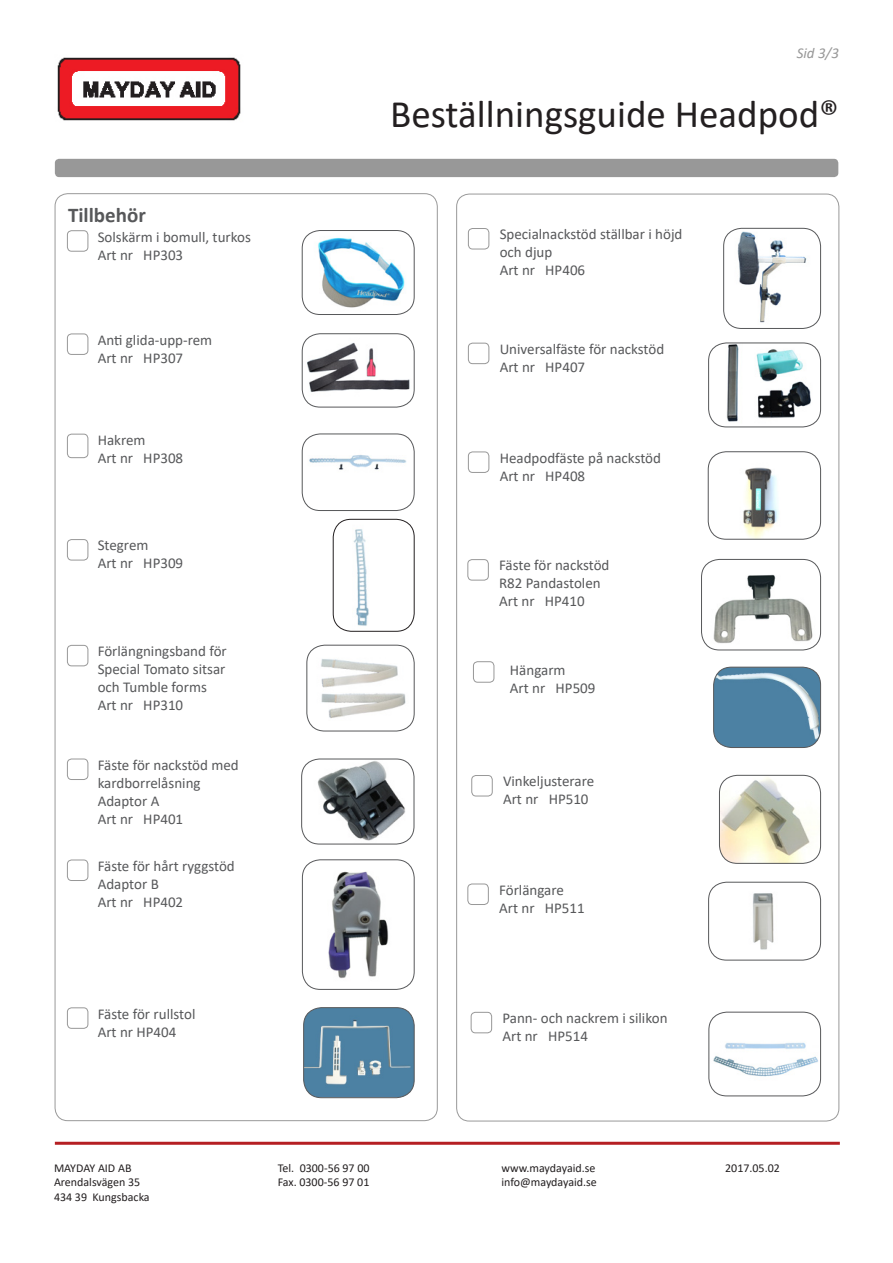
<style>
.page{position:relative;width:893px;height:1263px;background:#fff}
.page>*{position:absolute;margin:0;border:0;box-sizing:border-box;transform-origin:0 0}
.t1{font:39px "Calibri";color:#231f20}
.t2{font:700 21px "Calibri";color:#57585a}
.t3{font:15px/18px "Calibri";color:#57585a}
.t4{font:italic 15px "Calibri";color:#989898}
.t5{font:12px/14.4px "Calibri";color:#231f20}
</style>
<div class="page">
<img style="left:57px;top:57px;width:184px;height:64px">
<hr style="left:55px;top:1142px;width:785px;height:3px;background:#b51f23">
<div style="left:55px;top:159px;width:783px;height:18px;background:#989898;border-radius:4px"></div>
<img style="left:302px;top:230px;width:112px;height:84px">
<div style="left:302px;top:230px;width:112px;height:85px;border:1px solid #57585a;border-radius:18px"></div>
<div style="left:67px;top:230px;width:21px;height:22px;border:1px solid #989898;border-radius:4px"></div>
<img style="left:302px;top:334px;width:112px;height:73px">
<div style="left:302px;top:334px;width:112px;height:73px;border:1px solid #57585a;border-radius:18px"></div>
<div style="left:67px;top:334px;width:21px;height:21px;border:1px solid #989898;border-radius:4px"></div>
<img style="left:302px;top:434px;width:112px;height:68px">
<div style="left:302px;top:434px;width:112px;height:77px;border:1px solid #57585a;border-radius:18px"></div>
<div style="left:67px;top:434px;width:21px;height:24px;border:1px solid #989898;border-radius:4px"></div>
<div style="left:67px;top:539px;width:21px;height:21px;border:1px solid #989898;border-radius:4px"></div>
<img style="left:333px;top:519px;width:81px;height:112px">
<div style="left:333px;top:519px;width:81px;height:112px;border:1px solid #231f20;border-radius:18px"></div>
<div style="left:67px;top:759px;width:21px;height:21px;border:1px solid #989898;border-radius:4px"></div>
<img style="left:314px;top:759px;width:97px;height:83px">
<div style="left:301px;top:759px;width:113px;height:85px;border:1px solid #57585a;border-radius:18px"></div>
<div style="left:67px;top:860px;width:21px;height:21px;border:1px solid #989898;border-radius:4px"></div>
<img style="left:310px;top:860px;width:96px;height:129px">
<div style="left:302px;top:860px;width:112px;height:129px;border:1px solid #57585a;border-radius:18px"></div>
<div style="left:468px;top:228px;width:21px;height:21px;border:1px solid #989898;border-radius:4px"></div>
<img style="left:724px;top:228px;width:97px;height:100px">
<div style="left:723px;top:228px;width:98px;height:101px;border:1px solid #57585a;border-radius:18px"></div>
<div style="left:468px;top:343px;width:21px;height:21px;border:1px solid #989898;border-radius:4px"></div>
<img style="left:709px;top:343px;width:112px;height:84px">
<div style="left:708px;top:343px;width:113px;height:84px;border:1px solid #57585a;border-radius:18px"></div>
<div style="left:468px;top:451px;width:21px;height:22px;border:1px solid #989898;border-radius:4px"></div>
<div style="left:467px;top:559px;width:22px;height:21px;border:1px solid #989898;border-radius:4px"></div>
<img style="left:701px;top:559px;width:120px;height:91px">
<div style="left:701px;top:559px;width:120px;height:91px;border:1px solid #57585a;border-radius:18px"></div>
<img style="left:743px;top:467px;width:36px;height:70px">
<div style="left:708px;top:451px;width:113px;height:88px;border:1px solid #57585a;border-radius:18px"></div>
<div style="left:67px;top:1007px;width:21px;height:22px;border:1px solid #989898;border-radius:4px"></div>
<img style="left:304px;top:1008px;width:110px;height:90px">
<div style="left:303px;top:1007px;width:111px;height:91px;border:1px solid #57585a;border-radius:18px"></div>
<img style="left:714px;top:667px;width:107px;height:80px">
<div style="left:713px;top:667px;width:108px;height:81px;border:1px solid #57585a;border-radius:18px"></div>
<div style="left:473px;top:661px;width:21px;height:22px;border:1px solid #989898;border-radius:4px"></div>
<div style="left:471px;top:1012px;width:21px;height:21px;border:1px solid #989898;border-radius:4px"></div>
<img style="left:709px;top:1012px;width:112px;height:84px">
<div style="left:709px;top:1012px;width:112px;height:84px;border:1px solid #57585a;border-radius:18px"></div>
<div style="left:467px;top:884px;width:22px;height:21px;border:1px solid #989898;border-radius:4px"></div>
<div style="left:471px;top:775px;width:22px;height:21px;border:1px solid #989898;border-radius:4px"></div>
<img style="left:709px;top:882px;width:112px;height:78px">
<div style="left:708px;top:882px;width:113px;height:78px;border:1px solid #57585a;border-radius:18px"></div>
<img style="left:719px;top:775px;width:102px;height:88px">
<div style="left:719px;top:775px;width:102px;height:88px;border:1px solid #57585a;border-radius:18px"></div>
<div style="left:67px;top:645px;width:21px;height:21px;border:1px solid #989898;border-radius:4px"></div>
<img style="left:307px;top:646px;width:107px;height:85px">
<div style="left:307px;top:645px;width:107px;height:86px;border:1px solid #57585a;border-radius:18px"></div>
<p class="t4" style="left:797px;top:42px;width:44px">Sid 3/3</p>
<p class="t2" style="left:68px;top:200px;width:79px">Tillbehör</p>
<p class="t3" style="left:98px;top:227px;width:155px">Solskärm i bomull, turkos</p>
<p class="t3" style="left:98px;top:245px;width:87px">Art nr HP303</p>
<p class="t3" style="left:98px;top:330px;width:116px">Anti glida-upp-rem</p>
<p class="t3" style="left:98px;top:348px;width:87px">Art nr HP307</p>
<p class="t3" style="left:98px;top:431px;width:49px">Hakrem</p>
<p class="t3" style="left:98px;top:449px;width:87px">Art nr HP308</p>
<p class="t3" style="left:98px;top:536px;width:52px">Stegrem</p>
<p class="t3" style="left:98px;top:554px;width:87px">Art nr HP309</p>
<p class="t3" style="left:98px;top:642px;width:131px">Förlängningsband för</p>
<p class="t3" style="left:98px;top:660px;width:129px">Special Tomato sitsar</p>
<p class="t3" style="left:98px;top:678px;width:111px">och Tumble forms</p>
<p class="t3" style="left:98px;top:696px;width:87px">Art nr HP310</p>
<p class="t3" style="left:98px;top:755px;width:143px">Fäste för nackstöd med</p>
<p class="t3" style="left:98px;top:773px;width:104px">kardborrelåsning</p>
<p class="t3" style="left:98px;top:791px;width:63px">Adaptor A</p>
<p class="t3" style="left:98px;top:809px;width:87px">Art nr HP401</p>
<p class="t3" style="left:98px;top:856px;width:139px">Fäste för hårt ryggstöd</p>
<p class="t3" style="left:98px;top:874px;width:63px">Adaptor B</p>
<p class="t3" style="left:98px;top:892px;width:87px">Art nr HP402</p>
<p class="t3" style="left:98px;top:1004px;width:99px">Fäste för rullstol</p>
<p class="t3" style="left:98px;top:1022px;width:80px">Art nr HP404</p>
<h1 class="t1" style="left:390px;top:87px;width:450px">Beställningsguide Headpod®</h1>
<p class="t3" style="left:500px;top:225px;width:184px">Specialnackstöd ställbar i höjd och djup</p>
<p class="t3" style="left:500px;top:261px;width:87px">Art nr HP406</p>
<p class="t3" style="left:500px;top:340px;width:166px">Universalfäste för nackstöd</p>
<p class="t3" style="left:500px;top:358px;width:87px">Art nr HP407</p>
<p class="t3" style="left:500px;top:448px;width:163px">Headpodfäste på nackstöd</p>
<p class="t3" style="left:500px;top:466px;width:87px">Art nr HP408</p>
<p class="t3" style="left:499px;top:556px;width:112px">Fäste för nackstöd</p>
<p class="t3" style="left:499px;top:574px;width:103px">R82 Pandastolen</p>
<p class="t3" style="left:499px;top:592px;width:87px">Art nr HP410</p>
<p class="t3" style="left:510px;top:660px;width:57px">Hängarm</p>
<p class="t3" style="left:510px;top:678px;width:87px">Art nr HP509</p>
<p class="t3" style="left:503px;top:772px;width:93px">Vinkeljusterare</p>
<p class="t3" style="left:503px;top:790px;width:87px">Art nr HP510</p>
<p class="t3" style="left:499px;top:880px;width:66px">Förlängare</p>
<p class="t3" style="left:499px;top:898px;width:87px">Art nr HP511</p>
<p class="t3" style="left:502px;top:1009px;width:167px">Pann- och nackrem i silikon</p>
<p class="t3" style="left:502px;top:1027px;width:87px">Art nr HP514</p>
<p class="t5" style="left:54px;top:1160px;width:97px">MAYDAY AID AB<br>Arendalsvägen 35<br>434 39 Kungsbacka</p>
<p class="t5" style="left:278px;top:1160px;width:93px">Tel. 0300-56 97 00<br>Fax. 0300-56 97 01</p>
<p class="t5" style="left:501px;top:1160px;width:97px">www.maydayaid.se info@maydayaid.se</p>
<p class="t5" style="left:725px;top:1160px;width:56px">2017.05.02</p>
</div>
